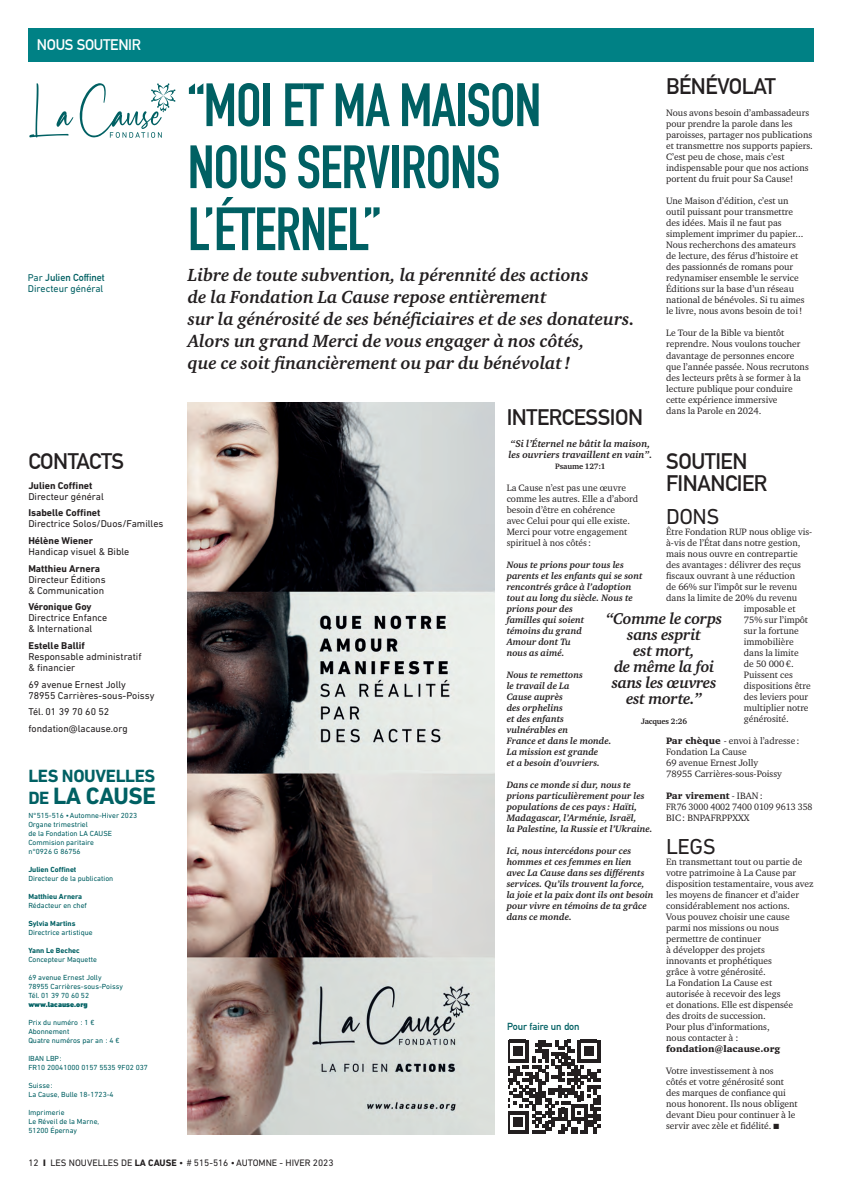
<style>
.page{position:relative;width:842px;height:1191px;background:#fff}
.page>*{position:absolute;margin:0;border:0;box-sizing:border-box;transform-origin:0 0}
.t1{font:700 60px/62px "DIN Condensed";letter-spacing:-.015em;color:#006063}
.t2{font:700 24px "DIN Next LT Pro";letter-spacing:-.02em;color:#006063}
.t3{font:700 22px/22px "DIN Alternate";letter-spacing:-.02em;color:#231f20}
.t4{font:22px "DIN Next LT Pro";letter-spacing:-.02em;color:#231f20}
.t5{font:italic 700 18px/22px "Charter ITC Std";color:#231f20}
.t6{font:700 18px "DIN Next LT Pro";letter-spacing:-.02em;color:#006063}
.t7{font:italic 700 16px/16px "Charter ITC Std";letter-spacing:-.02em;color:#231f20;text-align:center}
.t8{font:700 15px "DIN Alternate";letter-spacing:-.02em;color:#fff}
.t9{font:10px/11px "DIN Next LT Pro";color:#231f20}
.t10{font:700 10px "DIN Next LT Pro";color:#231f20}
.t11{font:italic 700 10px/11px "Charter ITC Std";color:#231f20}
.t12{font:700 10px "DIN Alternate";color:#006063}
.t13{font:10px "DIN Next LT Pro";color:#006063}
.t14{font:9.5px/11px "Charter ITC Std";color:#231f20}
.t15{font:italic 700 9.5px/11px "Charter ITC Std";color:#231f20}
.t16{font:9.5px "DIN Next LT Pro";color:#231f20}
.t17{font:9.5px/11px "Charter ITC Std";color:#231f20;scale:.94 1}
.t18{font:900 9.5px "Charter ITC Std";color:#231f20}
.t19{font:900 9.5px "Charter";color:#231f20}
.t20{font:700 8px "Charter ITC Std";letter-spacing:-.02em;color:#231f20}
.t21{font:7.5px/9px "DIN Next LT Pro";color:#006063}
.t22{font:700 7.5px "DIN Next LT Pro";color:#006063}
.t23{font:900 7.5px "DIN Next LT Pro";color:#006063}
.s1{font-family:"DIN Next LT Pro";font-weight:400}
.s2{font-size:18px}
.s3{font-family:"Charter";font-weight:900}
.s4{font-family:"Charter ITC Std";font-weight:400}
.s5{font-weight:800}
.s6{font-weight:700}
</style>
<div class="page">
<div style="left:28px;top:28px;width:786px;height:33px;background:#008185"></div>
<img style="left:188px;top:402px;width:307px;height:732px">
<svg style="left:29px;top:83px;width:44px;height:54px"></svg>
<svg style="left:80px;top:83px;width:96px;height:55px"></svg>
<svg style="left:508px;top:1039px;width:92px;height:94px"></svg>
<h3 class="t8" style="left:37px;top:34px;width:106px">NOUS SOUTENIR</h3>
<p class="t12" style="left:28px;top:270px;width:78px"><span class="s1">Par</span> Julien Coffinet</p>
<p class="t13" style="left:28px;top:283px;width:77px">Directeur général</p>
<h3 class="t3" style="left:28px;top:449px;width:97px">CONTACTS</h3>
<p class="t10" style="left:28px;top:479px;width:66px">Julien Coffinet</p>
<p class="t9" style="left:28px;top:490px;width:77px">Directeur général</p>
<p class="t10" style="left:28px;top:507px;width:74px">Isabelle Coffinet</p>
<p class="t9" style="left:28px;top:518px;width:136px">Directrice Solos/Duos/Familles</p>
<p class="t10" style="left:28px;top:534px;width:66px">Hélène Wiener</p>
<p class="t9" style="left:28px;top:546px;width:102px">Handicap visuel &amp; Bible</p>
<p class="t10" style="left:28px;top:562px;width:73px">Matthieu Arnera</p>
<p class="t9" style="left:28px;top:573px;width:79px">Directeur Éditions &amp; Communication</p>
<p class="t10" style="left:28px;top:601px;width:65px">Véronique Goy</p>
<p class="t9" style="left:28px;top:612px;width:80px">Directrice Enfance &amp; International</p>
<p class="t10" style="left:28px;top:639px;width:58px">Estelle Ballif</p>
<p class="t9" style="left:28px;top:651px;width:115px">Responsable administratif &amp; financier</p>
<p class="t9" style="left:28px;top:678px;width:128px">69 avenue Ernest Jolly<br>78955 Carrières-sous-Poissy</p>
<p class="t9" style="left:28px;top:703px;width:101px;line-height:16.7px">Tél. 01 39 70 60 52 fondation@lacause.org</p>
<h3 class="t6" style="left:28px;top:765px;width:128px">LES NOUVELLES</h3>
<h2 class="t2" style="left:28px;top:781px;width:129px"><span class="s2">DE</span> LA CAUSE</h2>
<p class="t21" style="left:28px;top:811px;width:110px">N°515-516 •Automne-Hiver 2023<br>Organe trimestriel<br>de la Fondation LA CAUSE<br>Commision paritaire<br>n°0926 G 86756</p>
<p class="t22" style="left:28px;top:865px;width:50px">Julien Coffinet</p>
<p class="t21" style="left:28px;top:874px;width:86px">Directeur de la publication</p>
<p class="t22" style="left:28px;top:892px;width:55px">Matthieu Arnera</p>
<p class="t21" style="left:28px;top:901px;width:60px">Rédacteur en chef</p>
<p class="t22" style="left:28px;top:919px;width:49px">Sylvia Martins</p>
<p class="t21" style="left:28px;top:928px;width:66px">Directrice artistique</p>
<p class="t22" style="left:28px;top:946px;width:53px">Yann Le Bechec</p>
<p class="t21" style="left:28px;top:955px;width:70px">Concepteur Maquette</p>
<p class="t21" style="left:28px;top:973px;width:96px">69 avenue Ernest Jolly<br>78955 Carrières-sous-Poissy<br>Tél. 01 39 70 60 52</p>
<p class="t23" style="left:28px;top:1000px;width:61px">www.lacause.org</p>
<p class="t21" style="left:28px;top:1018px;width:93px">Prix du numéro : 1 €<br>Abonnement<br>Quatre numéros par an : 4 €</p>
<p class="t21" style="left:28px;top:1054px;width:121px">IBAN LBP:<br>FR10 20041000 0157 5535 9F02 037</p>
<p class="t21" style="left:28px;top:1081px;width:87px">Suisse:<br>La Cause, Bulle 18-1723-4</p>
<p class="t21" style="left:28px;top:1108px;width:72px">Imprimerie<br>Le Réveil de la Marne,<br>51200 Épernay</p>
<h1 class="t1" style="left:188px;top:74px;width:355px">“MOI ET MA MAISON<br>NOUS SERVIRONS<br>L’ÉTERNEL”</h1>
<h3 class="t3" style="left:666px;top:74px;width:111px">BÉNÉVOLAT</h3>
<p class="t14" style="left:666px;top:107px;width:148px">Nous avons besoin d’ambassadeurs pour prendre la parole dans les paroisses, partager nos publications et transmettre nos supports papiers.<br>C’est peu de chose, mais c’est indispensable pour que nos actions portent du fruit pour Sa Cause!</p>
<p class="t14" style="left:666px;top:195px;width:140px">Une Maison d’édition, c’est un outil puissant pour transmettre des idées. Mais il ne faut pas simplement imprimer du papier...<br>Nous recherchons des amateurs de lecture, des férus d’histoire et des passionnés de romans pour redynamiser ensemble le service<br>Éditions sur la base d’un réseau national de bénévoles. Si tu aimes le livre, nous avons besoin de toi!</p>
<p class="t14" style="left:666px;top:327px;width:144px">Le Tour de la Bible va bientôt reprendre. Nous voulons toucher davantage de personnes encore que l’année passée. Nous recrutons des lecteurs prêts à se former à la lecture publique pour conduire cette expérience immersive<br>dans la Parole en 2024.</p>
<h3 class="t3" style="left:666px;top:448px;width:103px">SOUTIEN<br>FINANCIER</h3>
<h3 class="t4" style="left:666px;top:503px;width:55px">DONS</h3>
<p class="t14" style="left:666px;top:525px;width:147px">Être Fondation RUP nous oblige vis-</p>
<p class="t14" style="left:666px;top:536px;width:136px">à-vis de l’État dans notre gestion,</p>
<p class="t14" style="left:666px;top:547px;width:133px">mais nous ouvre en contrepartie</p>
<p class="t14" style="left:666px;top:558px;width:136px">des avantages : délivrer des reçus</p>
<p class="t14" style="left:666px;top:569px;width:130px">fiscaux ouvrant à une réduction</p>
<p class="t14" style="left:666px;top:580px;width:133px">de 66% sur l’impôt sur le revenu</p>
<p class="t14" style="left:666px;top:591px;width:133px">dans la limite de 20% du revenu</p>
<p class="t14" style="left:744px;top:602px;width:53px">imposable et</p>
<p class="t14" style="left:744px;top:613px;width:66px">75% sur l’impôt</p>
<p class="t14" style="left:744px;top:624px;width:57px">sur la fortune</p>
<p class="t14" style="left:744px;top:635px;width:51px">immobilière</p>
<p class="t14" style="left:744px;top:646px;width:56px">dans la limite</p>
<p class="t14" style="left:744px;top:657px;width:51px">de 50 000€.</p>
<p class="t14" style="left:744px;top:668px;width:51px">Puissent ces</p>
<p class="t14" style="left:744px;top:679px;width:68px">dispositions être</p>
<p class="t14" style="left:744px;top:690px;width:66px">des leviers pour</p>
<p class="t14" style="left:744px;top:701px;width:66px">multiplier notre</p>
<p class="t14" style="left:744px;top:712px;width:47px">générosité.</p>
<p class="t14" style="left:666px;top:734px;width:135px"><span class="s3">Par chèque</span> - envoi à l’adresse :<br>Fondation La Cause<br>69 avenue Ernest Jolly<br>78955 Carrières-sous-Poissy</p>
<p class="t19" style="left:666px;top:789px;width:98px">Par virement <span class="s4">- IBAN:</span></p>
<p class="t17" style="left:666px;top:800px;width:157px">FR76 3000 4002 7400 0109 9613 358<br>BIC: BNPAFRPPXXX</p>
<h3 class="t4" style="left:666px;top:833px;width:51px">LEGS</h3>
<p class="t14" style="left:666px;top:855px;width:149px">En transmettant tout ou partie de votre patrimoine à La Cause par disposition testamentaire, vous avez les moyens de financer et d’aider considérablement nos actions.<br>Vous pouvez choisir une cause parmi nos missions ou nous permettre de continuer<br>à développer des projets<br>innovants et prophétiques<br>grâce à votre générosité.<br>La Fondation La Cause est<br>autorisée à recevoir des legs<br>et donations. Elle est dispensée<br>des droits de succession.<br>Pour plus d’informations,<br>nous contacter à :</p>
<p class="t18" style="left:666px;top:1042px;width:116px">fondation@lacause.org</p>
<p class="t14" style="left:666px;top:1064px;width:133px">Votre investissement à nos<br>côtés et votre générosité sont des marques de confiance qui nous honorent. Ils nous obligent devant Dieu pour continuer à le servir avec zèle et fidélité. ■</p>
<p class="t5" style="left:188px;top:264px;width:448px">Libre de toute subvention, la pérennité des actions<br>de la Fondation La Cause repose entièrement<br>sur la générosité de ses bénéficiaires et de ses donateurs.<br>Alors un grand Merci de vous engager à nos côtés,<br>que ce soit financièrement ou par du bénévolat!</p>
<h3 class="t3" style="left:507px;top:404px;width:138px">INTERCESSION</h3>
<p class="t11" style="left:508px;top:437px;width:145px">“Si l’Éternel ne bâtit la maison, les ouvriers travaillent en vain”.</p>
<p class="t20" style="left:555px;top:461px;width:52px">Psaume 127:1</p>
<p class="t14" style="left:507px;top:481px;width:133px">La Cause n’est pas une œuvre comme les autres. Elle a d’abord besoin d’être en cohérence<br>avec Celui pour qui elle existe.<br>Merci pour votre engagement spirituel à nos côtés :</p>
<p class="t15" style="left:507px;top:558px;width:137px">Nous te prions pour tous les parents et les enfants qui se sont rencontrés grâce à l’adoption tout au long du siècle. Nous te prions pour des<br>familles qui soient<br>témoins du grand<br>Amour dont Tu<br>nous as aimé.</p>
<p class="t15" style="left:507px;top:669px;width:106px">Nous te remettons<br>le travail de La<br>Cause auprès<br>des orphelins<br>et des enfants vulnérables en<br>France et dans le monde.<br>La mission est grande<br>et a besoin d’ouvriers.</p>
<p class="t15" style="left:507px;top:779px;width:147px">Dans ce monde si dur, nous te prions particulièrement pour les populations de ces pays : Haïti,<br>Madagascar, l’Arménie, Israël,<br>la Palestine, la Russie et l’Ukraine.</p>
<p class="t15" style="left:507px;top:845px;width:148px">Ici, nous intercédons pour ces hommes et ces femmes en lien<br>avec La Cause dans ses différents services. Qu’ils trouvent la force, la joie et la paix dont ils ont besoin pour vivre en témoins de ta grâce dans ce monde.</p>
<h3 class="t7" style="left:606px;top:610px;width:118px">“Comme le corps sans esprit<br>est mort,<br>de même la foi sans les œuvres est morte.”</h3>
<p class="t20" style="left:641px;top:716px;width:47px">Jacques 2:26</p>
<p class="t12" style="left:507px;top:1018px;width:74px">Pour faire un don</p>
<p class="t16" style="left:28px;top:1156px;width:307px">12 <span class="s5">I</span> LES NOUVELLES DE <span class="s6">LA CAUSE</span> • # 515-516 •AUTOMNE - HIVER 2023</p>
</div>
